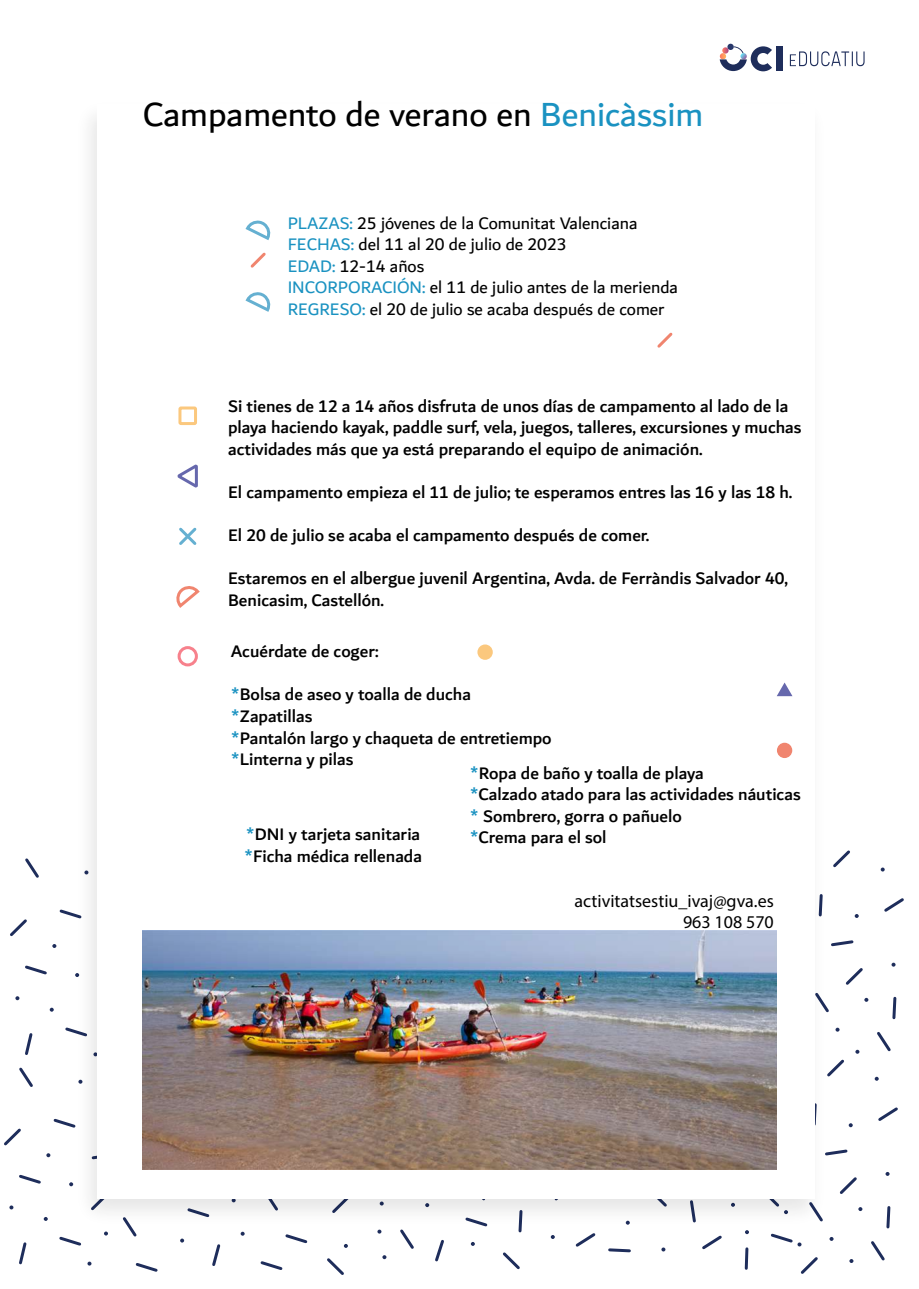
<style>
.page{position:relative;width:919px;height:1289px;background:#fff}
.page>*{position:absolute;margin:0;border:0;box-sizing:border-box;transform-origin:0 0}
.t1{font:36px "Dubai";color:#000}
.t2{font:500 18px/21.6px "Dubai";color:#000}
.t3{font:18px/21.6px "Dubai";color:#000}
.t4{font:18px/21.6px "Myriad Pro";color:#000;text-align:right}
.s1{color:#1a92c1}
</style>
<div class="page">
<svg style="left:19px;top:1242px;width:8px;height:23px"></svg>
<svg style="left:833px;top:1149px;width:15px;height:6px"></svg>
<svg style="left:4px;top:1128px;width:17px;height:18px"></svg>
<svg style="left:833px;top:1059px;width:11px;height:14px"></svg>
<svg style="left:839px;top:1177px;width:18px;height:17px"></svg>
<svg style="left:800px;top:1257px;width:18px;height:17px"></svg>
<svg style="left:53px;top:1118px;width:16px;height:9px"></svg>
<svg style="left:260px;top:1261px;width:23px;height:9px"></svg>
<svg style="left:59px;top:1236px;width:23px;height:10px"></svg>
<svg style="left:19px;top:1174px;width:22px;height:10px"></svg>
<svg style="left:435px;top:1240px;width:9px;height:22px"></svg>
<svg style="left:285px;top:1234px;width:23px;height:10px"></svg>
<svg style="left:212px;top:1244px;width:9px;height:22px"></svg>
<svg style="left:886px;top:1206px;width:5px;height:23px"></svg>
<svg style="left:132px;top:1233px;width:5px;height:4px"></svg>
<svg style="left:19px;top:1067px;width:14px;height:20px"></svg>
<svg style="left:871px;top:1241px;width:14px;height:20px"></svg>
<svg style="left:744px;top:1247px;width:5px;height:23px"></svg>
<svg style="left:401px;top:1233px;width:13px;height:16px"></svg>
<svg style="left:135px;top:1263px;width:23px;height:9px"></svg>
<svg style="left:180px;top:1238px;width:4px;height:4px"></svg>
<svg style="left:87px;top:1261px;width:4px;height:4px"></svg>
<svg style="left:46px;top:1153px;width:4px;height:4px"></svg>
<svg style="left:44px;top:1217px;width:4px;height:3px"></svg>
<svg style="left:9px;top:1205px;width:4px;height:4px"></svg>
<svg style="left:344px;top:1244px;width:4px;height:3px"></svg>
<svg style="left:382px;top:1255px;width:4px;height:4px"></svg>
<svg style="left:874px;top:1076px;width:4px;height:4px"></svg>
<svg style="left:848px;top:1123px;width:4px;height:4px"></svg>
<svg style="left:503px;top:1252px;width:17px;height:18px"></svg>
<svg style="left:327px;top:1258px;width:17px;height:17px"></svg>
<svg style="left:608px;top:1248px;width:23px;height:5px"></svg>
<svg style="left:702px;top:1235px;width:20px;height:15px"></svg>
<svg style="left:878px;top:1107px;width:20px;height:14px"></svg>
<svg style="left:575px;top:1233px;width:21px;height:14px"></svg>
<svg style="left:771px;top:1233px;width:30px;height:13px"></svg>
<svg style="left:661px;top:1247px;width:4px;height:4px"></svg>
<svg style="left:471px;top:1242px;width:4px;height:3px"></svg>
<svg style="left:25px;top:1033px;width:8px;height:22px"></svg>
<svg style="left:833px;top:940px;width:21px;height:7px"></svg>
<svg style="left:10px;top:919px;width:17px;height:18px"></svg>
<svg style="left:833px;top:850px;width:17px;height:18px"></svg>
<svg style="left:845px;top:968px;width:18px;height:17px"></svg>
<svg style="left:59px;top:909px;width:10px;height:6px"></svg>
<svg style="left:65px;top:1027px;width:4px;height:5px"></svg>
<svg style="left:25px;top:965px;width:22px;height:10px"></svg>
<svg style="left:892px;top:996px;width:5px;height:24px"></svg>
<svg style="left:25px;top:858px;width:14px;height:20px"></svg>
<svg style="left:877px;top:1032px;width:14px;height:20px"></svg>
<svg style="left:52px;top:944px;width:4px;height:4px"></svg>
<svg style="left:50px;top:1007px;width:4px;height:4px"></svg>
<svg style="left:15px;top:996px;width:4px;height:4px"></svg>
<svg style="left:880px;top:867px;width:4px;height:4px"></svg>
<svg style="left:854px;top:914px;width:4px;height:4px"></svg>
<svg style="left:835px;top:1027px;width:4px;height:4px"></svg>
<svg style="left:864px;top:997px;width:4px;height:4px"></svg>
<svg style="left:891px;top:962px;width:4px;height:4px"></svg>
<svg style="left:884px;top:898px;width:20px;height:14px"></svg>
<svg style="left:855px;top:1049px;width:4px;height:4px"></svg>
<img style="left:69px;top:118px;width:764px;height:1115px">
<div style="left:97px;top:105px;width:717px;height:1093px;background:#fff"></div>
<div style="left:177px;top:646px;width:21px;height:20px;border:3px solid #f7818c;border-radius:50%"></div>
<svg style="left:176px;top:586px;width:24px;height:22px"></svg>
<div style="left:178px;top:406px;width:19px;height:19px;border:3px solid #fbc87e"></div>
<svg style="left:179px;top:527px;width:18px;height:18px"></svg>
<svg style="left:177px;top:464px;width:21px;height:24px"></svg>
<svg style="left:789px;top:51px;width:75px;height:15px"></svg>
<div style="left:776px;top:46px;width:6px;height:25px;background:#1e2d5b"></div>
<svg style="left:719px;top:44px;width:53px;height:27px"></svg>
<svg style="left:657px;top:332px;width:16px;height:16px"></svg>
<svg style="left:245px;top:220px;width:26px;height:20px"></svg>
<svg style="left:250px;top:252px;width:16px;height:16px"></svg>
<svg style="left:245px;top:292px;width:26px;height:20px"></svg>
<img style="left:143px;top:930px;width:633px;height:239px">
<div style="left:477px;top:644px;width:15px;height:15px;background:#fbc87e;border-radius:50%"></div>
<svg style="left:777px;top:682px;width:15px;height:14px"></svg>
<div style="left:776px;top:742px;width:16px;height:16px;background:#f0856f;border-radius:50%"></div>
<h1 class="t1" style="left:143px;top:92px;width:562px">Campamento de verano en <span class="s1">Benicàssim</span></h1>
<p class="t3" style="left:288px;top:211px;width:392px"><span class="s1">PLAZAS:</span> 25 jóvenes de la Comunitat Valenciana <span class="s1">FECHAS:</span> del 11 al 20 de julio de 2023<br><span class="s1">EDAD:</span> 12-14 años<br><span class="s1">INCORPORACIÓN:</span> el 11 de julio antes de la merienda <span class="s1">REGRESO:</span> el 20 de julio se acaba después de comer</p>
<p class="t2" style="left:228px;top:394px;width:575px">Si tienes de 12 a 14 años disfruta de unos días de campamento al lado de la playa haciendo kayak, paddle surf, vela, juegos, talleres, excursiones y muchas actividades más que ya está preparando el equipo de animación.</p>
<p class="t2" style="left:228px;top:481px;width:566px">El campamento empieza el 11 de julio; te esperamos entres las 16 y las 18 h.</p>
<p class="t2" style="left:228px;top:524px;width:423px">El 20 de julio se acaba el campamento después de comer.</p>
<p class="t2" style="left:228px;top:567px;width:561px">Estaremos en el albergue juvenil Argentina, Avda. de Ferràndis Salvador 40,<br>Benicasim, Castellón.</p>
<p class="t2" style="left:231px;top:640px;width:149px">Acuérdate de coger:</p>
<p class="t2" style="left:231px;top:683px;width:322px"><span class="s1">*</span>Bolsa de aseo y toalla de ducha <span class="s1">*</span>Zapatillas<br><span class="s1">*</span>Pantalón largo y chaqueta de entretiempo <span class="s1">*</span>Linterna y pilas</p>
<p class="t2" style="left:470px;top:761px;width:332px"><span class="s1">*</span>Ropa de baño y toalla de playa<br><span class="s1">*</span>Calzado atado para las actividades náuticas <span class="s1">*</span> Sombrero, gorra o pañuelo</p>
<p class="t2" style="left:246px;top:823px;width:176px"><span class="s1">*</span>DNI y tarjeta sanitaria</p>
<p class="t2" style="left:470px;top:826px;width:138px"><span class="s1">*</span>Crema para el sol</p>
<p class="t2" style="left:244px;top:844px;width:179px"><span class="s1">*</span>Ficha médica rellenada</p>
<p class="t4" style="left:574px;top:889px;width:201px">activitatsestiu_ivaj@gva.es<br>963 108 570</p>
</div>
